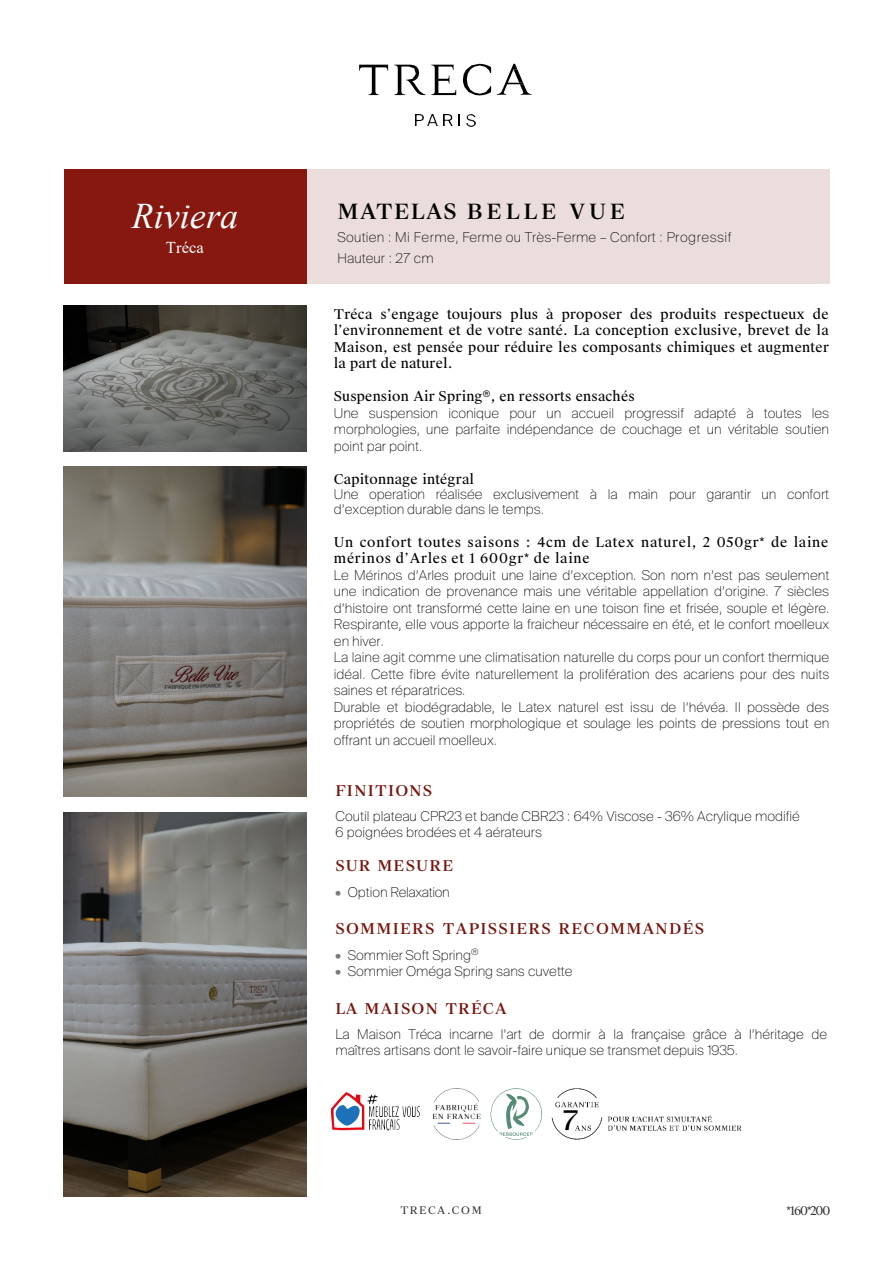
<style>
.page{position:relative;width:893px;height:1264px;background:#fff}
.page>*{position:absolute;margin:0;border:0;box-sizing:border-box;transform-origin:0 0}
.t1{font:italic 36px "Times New Roman";color:#fff}
.t2{font:36px "Times New Roman";color:#fff}
.t3{font:500 21px "Suisse Works";letter-spacing:.13em;color:#000}
.t4{font:16.5px "Times New Roman";letter-spacing:.005em;color:#fff}
.t5{font:500 15px "Suisse Works";letter-spacing:.085em;color:#78160e}
.t6{font:100 13.5px/16.5px "Suisse Intl";color:#000;text-align:justify}
.t7{font:13.5px/16.5px "Suisse Works";letter-spacing:.02em;color:#000;text-align:justify}
.t8{font:13.5px/16.4px "Suisse Works";letter-spacing:.05em;color:#000}
.t9{font:100 13.5px "Suisse Intl";letter-spacing:.02em;color:#000}
.t10{font:100 13.5px "Suisse Intl";letter-spacing:-.02em;color:#000}
.t11{font:12px "Suisse Works";letter-spacing:-.09em;color:#333332}
.t12{font:10.5px "Suisse Works";letter-spacing:.15em;color:#333332}
.s1{color:#7c7b7b}
</style>
<div class="page">
<svg style="left:359px;top:65px;width:29px;height:30px"></svg>
<svg style="left:394px;top:65px;width:31px;height:30px"></svg>
<svg style="left:431px;top:65px;width:25px;height:30px"></svg>
<svg style="left:463px;top:64px;width:68px;height:31px"></svg>
<svg style="left:415px;top:115px;width:22px;height:11px"></svg>
<svg style="left:443px;top:115px;width:9px;height:11px"></svg>
<svg style="left:458px;top:115px;width:2px;height:11px"></svg>
<svg style="left:466px;top:114px;width:9px;height:12px"></svg>
<div style="left:306px;top:169px;width:523px;height:115px;background:#ebdddc"></div>
<img style="left:432px;top:1088px;width:49px;height:50px">
<img style="left:332px;top:1092px;width:87px;height:38px">
<svg style="left:490px;top:1088px;width:52px;height:51px"></svg>
<img style="left:513px;top:1096px;width:15px;height:28px">
<img style="left:551px;top:1088px;width:191px;height:52px">
<div style="left:64px;top:169px;width:242px;height:115px;background:#861810"></div>
<img style="left:64px;top:467px;width:242px;height:329px">
<img style="left:64px;top:305px;width:242px;height:146px">
<img style="left:64px;top:812px;width:242px;height:384px">
<p class="t2" style="left:146px;top:191px;width:74px">Paris</p>
<p class="t3" style="left:337px;top:198px;width:289px">MATELAS BELLE VUE</p>
<p class="t9" style="left:337px;top:229px;width:395px">Soutien : Mi Ferme, Ferme ou Très-Ferme – Confort : Progressif</p>
<p class="t6" style="left:337px;top:249px;width:98px">Hauteur : 27 cm</p>
<p class="t1" style="left:132px;top:191px;width:108px">Riviera</p>
<p class="t4" style="left:166px;top:235px;width:39px">Tréca</p>
<p class="t7" style="left:334px;top:306px;width:496px">Tréca s’engage toujours plus à proposer des produits respectueux de l’environnement et de votre santé. La conception exclusive, brevet de la Maison, est pensée pour réduire les composants chimiques et augmenter la part de naturel.</p>
<p class="t7" style="left:334px;top:388px;width:302px">Suspension Air Spring<sup>®</sup>, en ressorts ensachés</p>
<p class="t6" style="left:334px;top:405px;width:497px">Une suspension iconique pour un accueil progressif adapté à toutes les morphologies, une parfaite indépendance de couchage et un véritable soutien point par point.</p>
<p class="t7" style="left:334px;top:471px;width:142px">Capitonnage intégral</p>
<p class="t6" style="left:334px;top:487px;width:496px;line-height:15px">Une operation réalisée exclusivement à la main pour garantir un confort d’exception durable dans le temps.</p>
<p class="t8" style="left:334px;top:534px;width:496px">Un confort toutes saisons : 4cm de Latex naturel, 2 050gr* de laine mérinos d’Arles et 1 600gr* de laine</p>
<p class="t6" style="left:334px;top:566px;width:497px">Le Mérinos d’Arles produit une laine d’exception. Son nom n’est pas seulement une indication de provenance mais une véritable appellation d’origine. 7 siècles d’histoire ont transformé cette laine en une toison fine et frisée, souple et légère.<br>Respirante, elle vous apporte la fraicheur nécessaire en été, et le confort moelleux en hiver.</p>
<p class="t6" style="left:334px;top:649px;width:497px">La laine agit comme une climatisation naturelle du corps pour un confort thermique idéal. Cette fibre évite naturellement la prolifération des acariens pour des nuits saines et réparatrices.</p>
<p class="t6" style="left:334px;top:698px;width:497px">Durable et biodégradable, le Latex naturel est issu de l’hévéa. Il possède des propriétés de soutien morphologique et soulage les points de pressions tout en offrant un accueil moelleux.</p>
<p class="t5" style="left:335px;top:781px;width:98px">FINITIONS</p>
<p class="t6" style="left:335px;top:808px;width:466px">Coutil plateau CPR23 et bande CBR23 : 64% Viscose - 36% Acrylique modifié</p>
<p class="t6" style="left:335px;top:824px;width:208px">6 poignées brodées et 4 aérateurs</p>
<p class="t5" style="left:335px;top:856px;width:119px">SUR MESURE</p>
<p class="t10" style="left:335px;top:884px;width:116px"><span class="s1">•</span> Option Relaxation</p>
<p class="t5" style="left:335px;top:919px;width:370px">SOMMIERS TAPISSIERS RECOMMANDÉS</p>
<p class="t6" style="left:335px;top:946px;width:145px"><span class="s1">•</span> Sommier Soft Spring<sup>®</sup></p>
<p class="t6" style="left:335px;top:963px;width:239px"><span class="s1">•</span> Sommier Oméga Spring sans cuvette</p>
<p class="t5" style="left:335px;top:998px;width:173px">LA MAISON TRÉCA</p>
<p class="t6" style="left:335px;top:1026px;width:493px">La Maison Tréca incarne l’art de dormir à la française grâce à l’héritage de maîtres artisans dont le savoir-faire unique se transmet depuis 1935.</p>
<p class="t12" style="left:400px;top:1203px;width:83px">TRECA.COM</p>
<p class="t11" style="left:786px;top:1203px;width:45px">*160*200</p>
</div>
